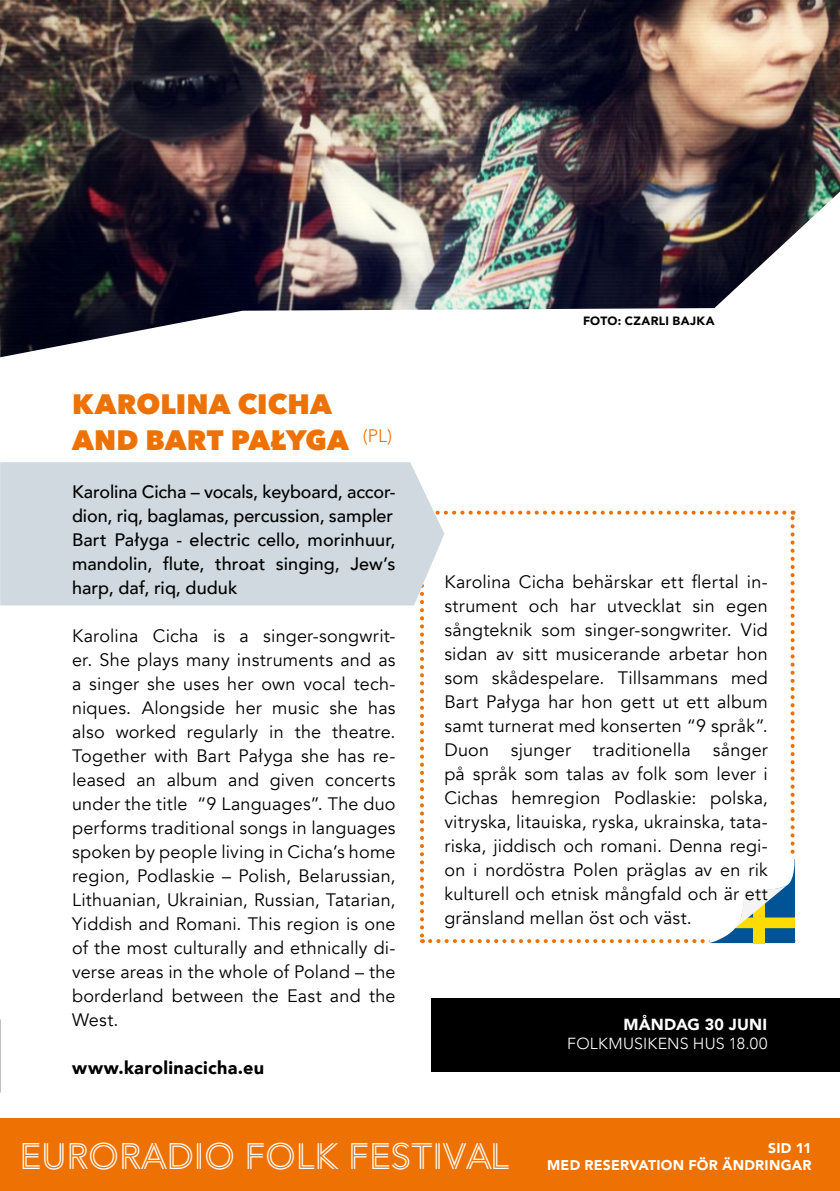
<style>
.page{position:relative;width:840px;height:1191px;background:#fff}
.page>*{position:absolute;margin:0;border:0;box-sizing:border-box;transform-origin:0 0}
.t1{font:36.4px "Avenir P2";color:#fff}
.t2{font:800 28px/36px "Avenir Next";letter-spacing:.005em;color:#ee7203}
.t3{font:18px/24px "Avenir";letter-spacing:.01em;color:#000;text-align:justify}
.t4{font:500 18px/24px "Avenir";color:#000}
.t5{font:900 18px "Avenir";letter-spacing:.02em;color:#000}
.t6{font:300 16px "Avenir";letter-spacing:.015em;color:#fff}
.t7{font:900 16px "Avenir";letter-spacing:.015em;color:#fff}
.t8{font:900 14px "Avenir LT Pro";letter-spacing:.02em;color:#fff}
.t9{font:900 12px "Avenir";letter-spacing:.025em;color:#000}
.s1{font-size:36.6px}
</style>
<div class="page">
<div style="left:0;top:1119px;width:839px;height:72px;background:#ee7203"></div>
<svg style="left:420px;top:510px;width:375px;height:434px"></svg>
<img style="left:0;top:0;width:839px;height:357px">
<div style="left:0;top:462px;width:444px;height:143px;background:#cfd9df"></div>
<div style="left:431px;top:998px;width:408px;height:74px;background:#000"></div>
<h2 class="t2" style="left:72px;top:385px;width:321px">KAROLINA CICHA<br>AND BART PAŁYGA <sup>(PL)</sup></h2>
<p class="t4" style="left:72px;top:478px;width:325px">Karolina Cicha – vocals, keyboard, accor&shy;dion, riq, baglamas, percussion, sampler Bart Pałyga - electric cello, morinhuur, mandolin, flute, throat singing, Jew’s harp, daf, riq, duduk</p>
<p class="t3" style="left:72px;top:624px;width:325px">Karolina Cicha is a singer-songwrit&shy;er. She plays many instruments and as a singer she uses her own vocal tech&shy;niques. Alongside her music she has also worked regularly in the theatre.<br>Together with Bart Pałyga she has re&shy;leased an album and given concerts under the title “9 Languages”. The duo performs traditional songs in languages spoken by people living in Cicha’s home region, Podlaskie – Polish, Belarussian, Lithuanian, Ukrainian, Russian, Tatarian, Yiddish and Romani. This region is one of the most culturally and ethnically di&shy;verse areas in the whole of Poland – the borderland between the East and the West.</p>
<p class="t5" style="left:72px;top:1052px;width:193px">www.karolinacicha.eu</p>
<p class="t9" style="left:582px;top:311px;width:133px">FOTO: CZARLI BAJKA</p>
<p class="t3" style="left:444px;top:570px;width:325px">Karolina Cicha behärskar ett flertal in&shy;strument och har utvecklat sin egen sångteknik som singer-songwriter. Vid sidan av sitt musicerande arbetar hon som skådespelare. Tillsammans med Bart Pałyga har hon gett ut ett album samt turnerat med konserten “9 språk”.<br>Duon sjunger traditionella sånger på språk som talas av folk som lever i Cichas hemregion Podlaskie: polska, vitryska, litauiska, ryska, ukrainska, tata&shy;riska, jiddisch och romani. Denna regi&shy;on i nordöstra Polen präglas av en rik kulturell och etnisk mångfald och är ett gränsland mellan öst och väst.</p>
<p class="t7" style="left:623px;top:1010px;width:145px">MÅNDAG 30 JUNI</p>
<p class="t6" style="left:567px;top:1034px;width:201px">FOLKMUSIKENS HUS 18.00</p>
<h1 class="t1" style="left:19px;top:1134px;width:491px"><span class="s1">EURORADIO</span> FOLK FESTIVAL</h1>
<p class="t8" style="left:767px;top:1139px;width:45px">SID 11</p>
<p class="t8" style="left:547px;top:1156px;width:266px">MED RESERVATION FÖR ÄNDRINGAR</p>
</div>
